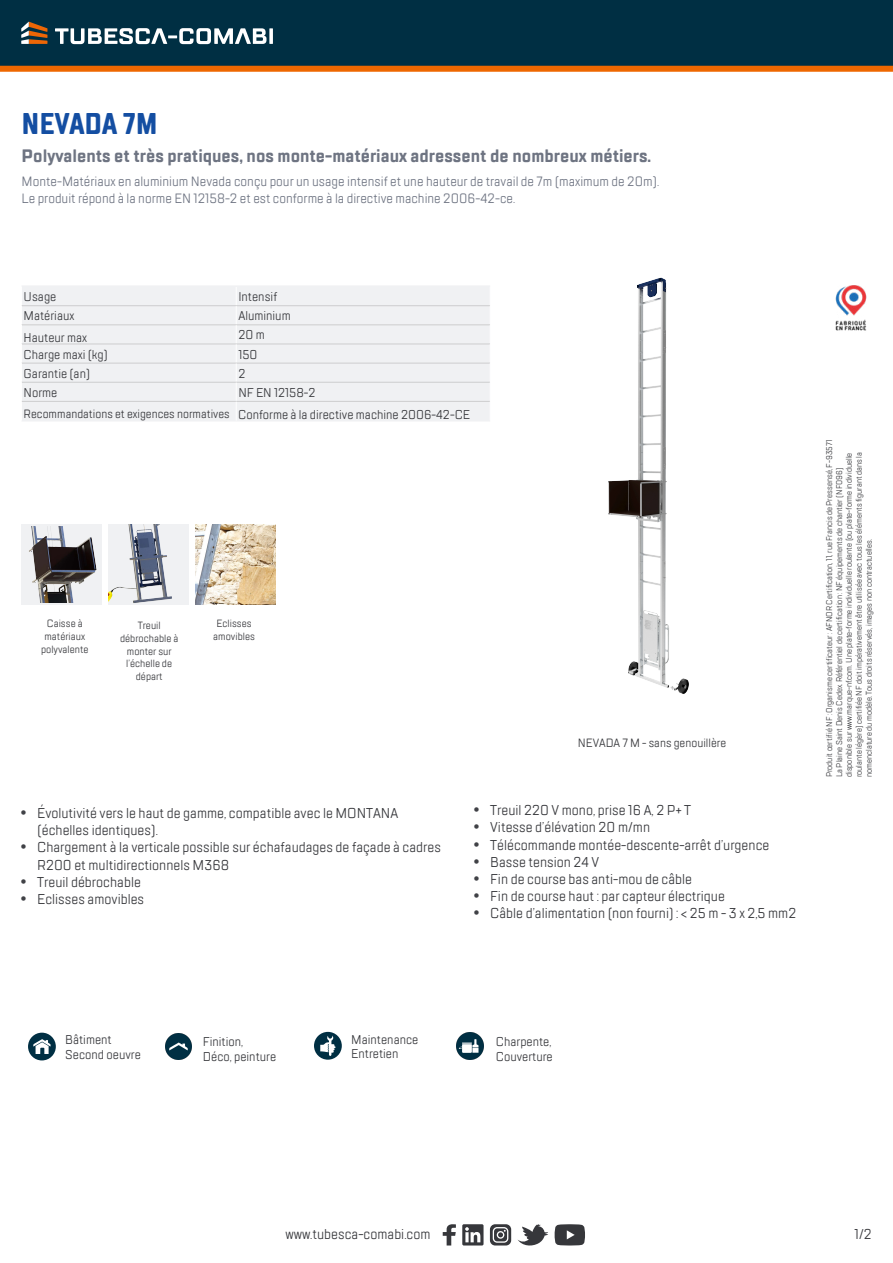
<style>
.page{position:relative;width:893px;height:1263px;background:#fff}
.page>*{position:absolute;margin:0;border:0;box-sizing:border-box;transform-origin:0 0}
.t1{font:700 30px "TT Lakes Compressed";color:#144ea2}
.t2{font:700 18px "TT Lakes Condensed";color:#6e7482}
.t3{font:14.25px/17.1px "TT Lakes Condensed";color:#36373b}
.t4{font:13.5px/16.2px "TT Lakes Condensed";color:#6e7482}
.t5{font:12.75px/14.2px "TT Lakes Condensed";color:#36373b}
.t6{font:12px "TT Lakes Condensed";color:#36373b}
.t7{font:10.5px/12.6px "TT Lakes Condensed";color:#36373b;text-align:center}
.t8{font:8.25px/9.9px "TT Lakes Condensed";color:#36373b}
.s1{font-size:12px}
</style>
<div class="page">
<div style="left:0;top:0;width:893px;height:69px;background:#002f43"></div>
<svg style="left:21px;top:22px;width:26px;height:22px"></svg>
<svg style="left:55px;top:28px;width:211px;height:16px"></svg>
<svg style="left:269px;top:28px;width:4px;height:16px"></svg>
<div style="left:0;top:66px;width:893px;height:6px;background:#ee6700"></div>
<img style="left:608px;top:277px;width:81px;height:417px">
<img style="left:835px;top:285px;width:32px;height:46px">
<div style="left:22px;top:286px;width:468px;height:135px;background:#f0f1f3"></div>
<hr style="left:22px;top:305px;width:214px;height:1px;background:#cdcdce">
<hr style="left:236px;top:305px;width:254px;height:1px;background:#cdcdce">
<hr style="left:22px;top:324px;width:214px;height:1px;background:#cdcdce">
<hr style="left:236px;top:324px;width:254px;height:1px;background:#cdcdce">
<hr style="left:22px;top:344px;width:214px;height:1px;background:#cdcdce">
<hr style="left:236px;top:344px;width:254px;height:1px;background:#cdcdce">
<hr style="left:22px;top:363px;width:214px;height:1px;background:#cdcdce">
<hr style="left:236px;top:363px;width:254px;height:1px;background:#cdcdce">
<hr style="left:22px;top:382px;width:214px;height:1px;background:#cdcdce">
<hr style="left:236px;top:382px;width:254px;height:1px;background:#cdcdce">
<hr style="left:22px;top:401px;width:214px;height:1px;background:#cdcdce">
<hr style="left:236px;top:401px;width:254px;height:1px;background:#cdcdce">
<svg style="left:236px;top:287px;width:1px;height:133px"></svg>
<svg style="left:443px;top:1224px;width:13px;height:21px"></svg>
<svg style="left:518px;top:1224px;width:30px;height:22px"></svg>
<svg style="left:462px;top:1224px;width:22px;height:21px"></svg>
<svg style="left:490px;top:1224px;width:21px;height:21px"></svg>
<svg style="left:555px;top:1224px;width:30px;height:21px"></svg>
<div style="left:28px;top:1033px;width:28px;height:27px;background:#002f43;border-radius:50%"></div>
<svg style="left:33px;top:1039px;width:18px;height:15px"></svg>
<div style="left:314px;top:1032px;width:28px;height:28px;background:#002f43;border-radius:50%"></div>
<svg style="left:320px;top:1035px;width:16px;height:21px"></svg>
<div style="left:21px;top:524px;width:81px;height:81px;background:#f0f1f3"></div>
<img style="left:29px;top:527px;width:68px;height:75px">
<img style="left:108px;top:524px;width:81px;height:81px">
<svg style="left:195px;top:524px;width:81px;height:81px"></svg>
<img style="left:196px;top:525px;width:80px;height:79px">
<img style="left:166px;top:1034px;width:26px;height:26px">
<img style="left:456px;top:1032px;width:28px;height:28px">
<h1 class="t1" style="left:22px;top:104px;width:138px">NEVADA 7M</h1>
<p class="t2" style="left:22px;top:144px;width:631px">Polyvalents et très pratiques, nos monte-matériaux adressent de nombreux métiers.</p>
<p class="t4" style="left:22px;top:173px;width:639px">Monte-Matériaux en aluminium Nevada conçu pour un usage intensif et une hauteur de travail de 7m (maximum de 20m).<br>Le produit répond à la norme EN 12158-2 et est conforme à la directive machine 2006-42-ce.</p>
<p class="t5" style="left:24px;top:290px;width:34px">Usage</p>
<p class="t5" style="left:238px;top:290px;width:40px">Intensif</p>
<p class="t5" style="left:24px;top:309px;width:52px">Matériaux</p>
<p class="t5" style="left:238px;top:308px;width:54px">Aluminium</p>
<p class="t5" style="left:24px;top:331px;width:65px">Hauteur max</p>
<p class="t5" style="left:238px;top:328px;width:28px">20 m</p>
<p class="t5" style="left:24px;top:347px;width:86px">Charge maxi (kg)</p>
<p class="t5" style="left:238px;top:347px;width:21px">150</p>
<p class="t5" style="left:24px;top:366px;width:68px">Garantie (an)</p>
<p class="t5" style="left:238px;top:366px;width:9px">2</p>
<p class="t5" style="left:24px;top:385px;width:35px">Norme</p>
<p class="t5" style="left:24px;top:381px;width:448px;line-height:22px;text-indent:215px">NF EN 12158-2<br><span class="s1">Recommandations et exigences normatives</span> Conforme à la directive machine 2006-42-CE</p>
<p class="t7" style="left:41px;top:617px;width:49px">Caisse à matériaux polyvalente</p>
<p class="t7" style="left:120px;top:619px;width:60px">Treuil débrochable à monter sur l’échelle de départ</p>
<p class="t7" style="left:213px;top:617px;width:43px">Eclisses amovibles</p>
<p class="t3" style="left:37px;top:805px;width:405px">Évolutivité vers le haut de gamme, compatible avec le MONTANA (échelles identiques).<br>Chargement à la verticale possible sur échafaudages de façade à cadres R200 et multidirectionnels M368<br>Treuil débrochable<br>Eclisses amovibles</p>
<p class="t6" style="left:578px;top:735px;width:150px">NEVADA 7 M - sans genouillère</p>
<p class="t3" style="left:490px;top:802px;width:308px">Treuil 220 V mono, prise 16 A, 2 P+ T<br>Vitesse d’élévation 20 m/mn<br>Télécommande montée-descente-arrêt d’urgence Basse tension 24 V<br>Fin de course bas anti-mou de câble<br>Fin de course haut : par capteur électrique<br>Câble d’alimentation (non fourni) : &lt; 25 m - 3 x 2,5 mm2</p>
<p class="t8" style="left:824px;top:777px;width:339px;rotate:-90deg">Produit certifié NF : Organisme certificateur : AFNOR Certification, 11, rue Francis de Pressensé, F-93571<br>La Plaine Saint Denis Cedex. Référentiel de certification : NF équipements de chantier (NF096) disponible sur www.marque-nf.com. Une plate-forme individuelle roulante (ou plate-forme individuelle roulante légère) certifiée NF doit impérativement être utilisée avec tous les éléments figurant dans la nomenclature du modèle. Tous droits réservés, images non contractuelles.</p>
<p class="t5" style="left:65px;top:1033px;width:77px">Bâtiment<br>Second oeuvre</p>
<p class="t5" style="left:351px;top:1032px;width:69px">Maintenance<br>Entretien</p>
<p class="t5" style="left:496px;top:1035px;width:58px">Charpente,<br>Couverture</p>
<p class="t5" style="left:203px;top:1035px;width:75px">Finition,<br>Déco, peinture</p>
<p class="t3" style="left:285px;top:1225px;width:147px">www.tubesca-comabi.com</p>
<p class="t3" style="left:854px;top:1225px;width:19px">1/2</p>
</div>
